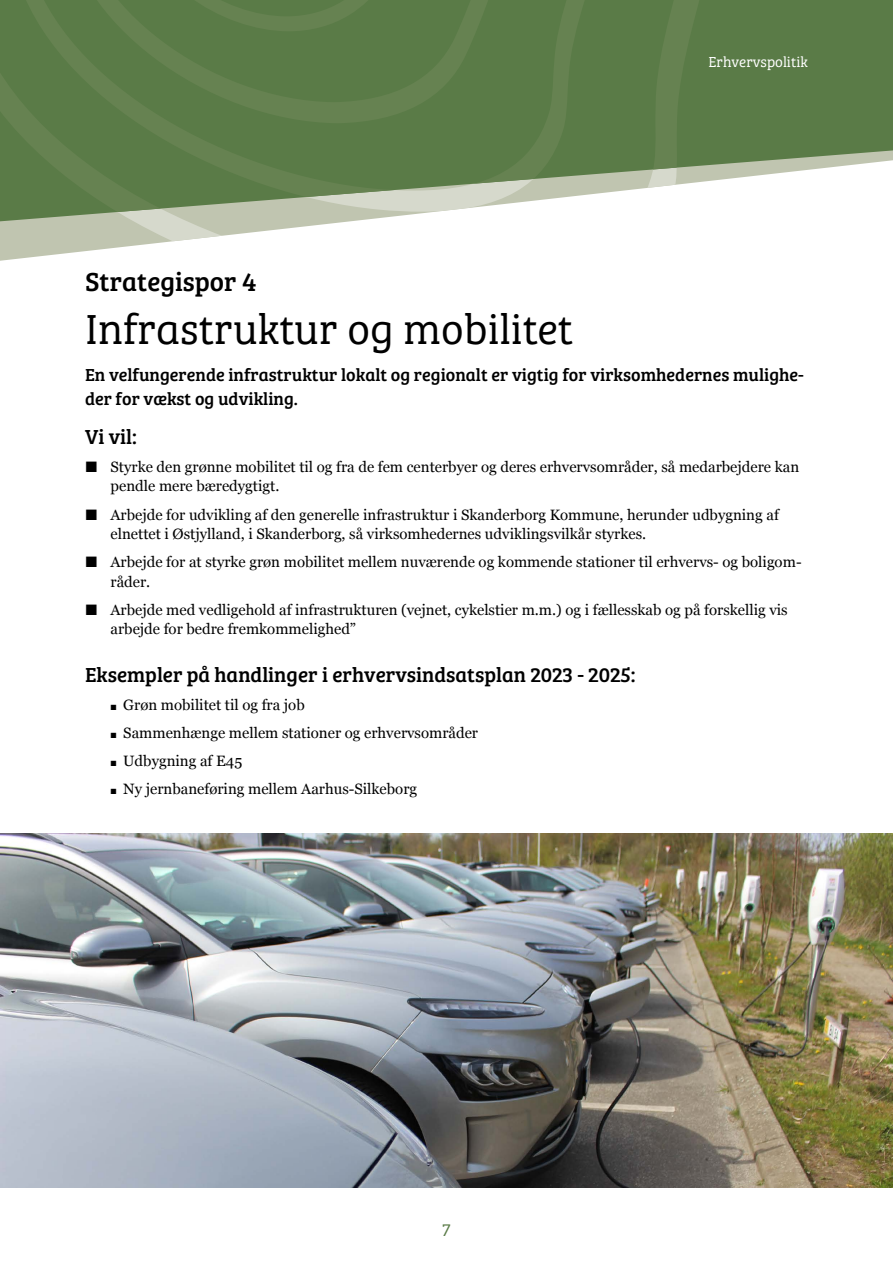
<style>
.page{position:relative;width:893px;height:1263px;background:#fff}
.page>*{position:absolute;margin:0;border:0;box-sizing:border-box;transform-origin:0 0}
.Overksrift_sort{font:43.5px "Bree Serif Lt";color:#000}
.Overskrift_18_pt{font:27px "Bree Serif";color:#000}
.LIlle_overskrift_14_pt{font:21px "Bree Serif";color:#000}
.Brød_bree{font:18px/24px "Bree Serif";color:#000}
.t1{font:18px "Bree Serif Lt";color:#5a7b47}
.t2{font:15px/19.5px "Georgia";color:#000}
.t3{font:15px "Bree Serif Lt";color:#fff}
</style>
<div class="page">
<svg style="left:0;top:221px;width:352px;height:40px"></svg>
<svg style="left:719px;top:0;width:174px;height:180px;background:#6a8758"></svg>
<svg style="left:0;top:0;width:719px;height:221px;fill:#5a7b47"></svg>
<svg style="left:4px;top:0;width:609px;height:212px;background:#6b8859"></svg>
<svg style="left:64px;top:0;width:449px;height:123px;background:#5c7c49"></svg>
<img style="left:0;top:833px;width:893px;height:354px">
<p class="t3" style="left:709px;top:51px;width:101px">Erhvervspolitik</p>
<h2 class="Overskrift_18_pt" style="left:85px;top:261px;width:173px">Strategispor 4</h2>
<p class="Overksrift_sort" style="left:85px;top:298px;width:490px">Infrastruktur og mobilitet</p>
<p class="Brød_bree" style="left:85px;top:361px;width:720px">En velfungerende infrastruktur lokalt og regionalt er vigtig for virksomhedernes mulighe&shy;der for vækst og udvikling.</p>
<p class="LIlle_overskrift_14_pt" style="left:85px;top:420px;width:53px">Vi vil:</p>
<p class="t2" style="left:111px;top:456px;width:690px">Styrke den grønne mobilitet til og fra de fem centerbyer og deres erhvervsområder, så medarbejdere kan pendle mere bæredygtigt.</p>
<p class="t2" style="left:111px;top:504px;width:670px">Arbejde for udvikling af den generelle infrastruktur i Skanderborg Kommune, herunder udbygning af elnettet i Østjylland, i Skanderborg, så virksomhedernes udviklingsvilkår styrkes.</p>
<p class="t2" style="left:111px;top:551px;width:693px">Arbejde for at styrke grøn mobilitet mellem nuværende og kommende stationer til erhvervs- og boligom&shy;råder.</p>
<p class="t2" style="left:111px;top:599px;width:679px">Arbejde med vedligehold af infrastrukturen (vejnet, cykelstier m.m.) og i fællesskab og på forskellig vis arbejde for bedre fremkommelighed”</p>
<p class="LIlle_overskrift_14_pt" style="left:85px;top:658px;width:552px">Eksempler på handlinger i erhvervsindsatsplan 2023 - 2025:</p>
<p class="t2" style="left:123px;top:694px;width:183px">Grøn mobilitet til og fra job</p>
<p class="t2" style="left:123px;top:722px;width:356px">Sammenhænge mellem stationer og erhvervsområder</p>
<p class="t2" style="left:123px;top:750px;width:120px">Udbygning af E45</p>
<p class="t2" style="left:123px;top:778px;width:295px">Ny jernbaneføring mellem Aarhus-Silkeborg</p>
<p class="t1" style="left:442px;top:1216px;width:10px">7</p>
</div>
